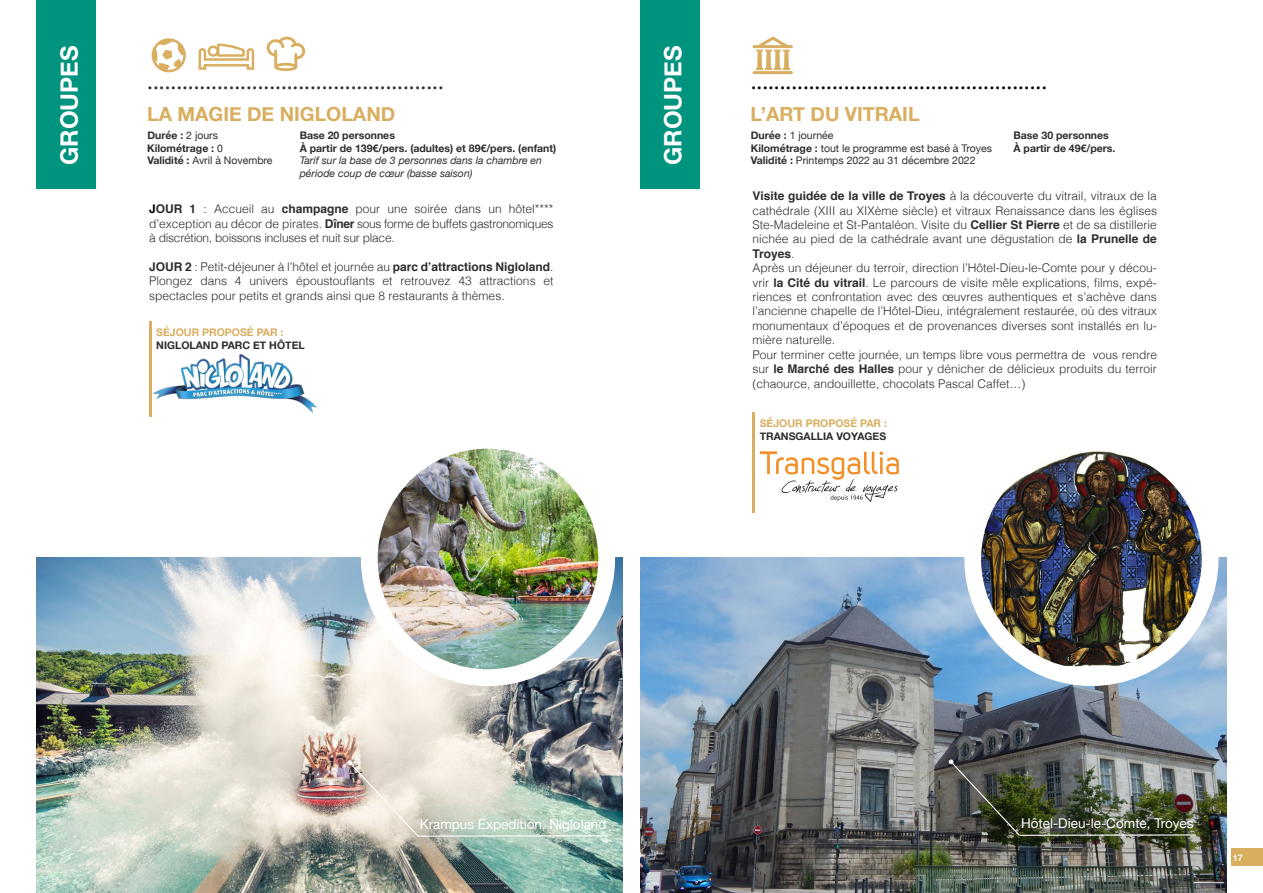
<style>
.page{position:relative;width:1263px;height:893px;background:#fff}
.page>*{position:absolute;margin:0;border:0;box-sizing:border-box;transform-origin:0 0}
.t1{font:25.5px "Minion Pro";color:#2e2d2e}
.t2{font:25.5px "Minion Pro";color:#000}
.t3{font:700 24px "Helvetica Neue";color:#fff}
.t4{font:700 19.5px "Helvetica Neue";color:#d9ae60}
.t5{font:13.5px "Helvetica Neue";color:#fff}
.t6{font:300 12px/14.4px "Helvetica";color:#2e2d2e;text-align:justify}
.t7{font:700 10.5px "Helvetica Neue";color:#2e2d2e}
.t8{font:10.5px "Helvetica Neue";color:#2e2d2e}
.t9{font:italic 10.5px/12.6px "Helvetica Neue";color:#2e2d2e}
.t10{font:700 10.5px "Helvetica Neue";color:#d9ae60}
.t11{font:700 9px "Helvetica Neue";color:#fff}
.s1{font-weight:400}
.s2{font-weight:700}
.s3{font-weight:700;color:#000}
</style>
<div class="page">
<img style="left:37px;top:557px;width:586px;height:336px">
<img style="left:640px;top:557px;width:586px;height:336px">
<div style="left:361px;top:432px;width:254px;height:254px;background:#fff;border-radius:50%"></div>
<img style="left:378px;top:449px;width:220px;height:220px;border-radius:110px">
<div style="left:964px;top:432px;width:254px;height:254px;background:#fff;border-radius:50%"></div>
<img style="left:981px;top:449px;width:221px;height:220px;border-radius:110px">
<div style="left:37px;top:0;width:59px;height:189px;background:#00937d"></div>
<div style="left:640px;top:0;width:59px;height:189px;background:#00937d"></div>
<svg style="left:266px;top:36px;width:39px;height:35px"></svg>
<svg style="left:199px;top:43px;width:55px;height:27px"></svg>
<hr style="left:753px;top:71px;width:40px;height:3px;background:#d9ae60">
<svg style="left:753px;top:37px;width:40px;height:33px"></svg>
<hr style="left:418px;top:835px;width:189px;height:2px;background:#fff">
<svg style="left:347px;top:760px;width:73px;height:78px"></svg>
<hr style="left:1019px;top:834px;width:176px;height:2px;background:#fff">
<svg style="left:949px;top:759px;width:72px;height:78px"></svg>
<hr style="left:149px;top:321px;width:3px;height:96px;background:#d9ae60">
<hr style="left:752px;top:412px;width:3px;height:101px;background:#d9ae60">
<svg style="left:152px;top:38px;width:34px;height:34px"></svg>
<img style="left:153px;top:354px;width:164px;height:59px">
<svg style="left:760px;top:451px;width:139px;height:51px"></svg>
<div style="left:1231px;top:848px;width:32px;height:17px;background:#d8ae5f"></div>
<h2 class="t3" style="left:51px;top:165px;width:121px;rotate:-90deg">GROUPES</h2>
<h2 class="t3" style="left:654px;top:165px;width:121px;rotate:-90deg">GROUPES</h2>
<h1 class="t1" style="left:147px;top:64px;width:298px">...................................................</h1>
<h1 class="t2" style="left:751px;top:64px;width:298px">...................................................</h1>
<h3 class="t4" style="left:147px;top:99px;width:250px">LA MAGIE DE NIGLOLAND</h3>
<h3 class="t4" style="left:751px;top:99px;width:170px">L’ART DU VITRAIL</h3>
<p class="t7" style="left:147px;top:127px;width:72px">Durée : <span class="s1">2 jours</span></p>
<p class="t8" style="left:751px;top:128px;width:84px"><span class="s2">Durée :</span> 1 journée</p>
<p class="t7" style="left:300px;top:140px;width:258px">À partir de 139€/pers. (adultes) et 89€/pers. (enfant)</p>
<p class="t9" style="left:300px;top:155px;width:244px">Tarif sur la base de 3 personnes dans la chambre en période coup de cœur (basse saison)</p>
<p class="t7" style="left:300px;top:127px;width:97px">Base 20 personnes</p>
<p class="t7" style="left:1013px;top:127px;width:97px">Base 30 personnes</p>
<p class="t7" style="left:1013px;top:140px;width:103px">À partir de 49€/pers.</p>
<p class="t7" style="left:147px;top:140px;width:77px">Kilométrage : <span class="s1">0</span></p>
<p class="t8" style="left:751px;top:140px;width:243px"><span class="s2">Kilométrage :</span> tout le programme est basé à Troyes</p>
<p class="t8" style="left:147px;top:153px;width:127px"><span class="s2">Validité :</span> Avril à Novembre</p>
<p class="t8" style="left:751px;top:153px;width:226px"><span class="s2">Validité :</span> Printemps 2022 au 31 décembre 2022</p>
<p class="t6" style="left:149px;top:201px;width:406px"><span class="s3">J</span><span class="s2">OUR 1</span> : Accueil au <span class="s2">champagne</span> pour une soirée dans un hôtel**** d’exception au décor de pirates. <span class="s2">Dîner</span> sous forme de buffets gastronomiques à discrétion, boissons incluses et nuit sur place.</p>
<p class="t6" style="left:149px;top:258px;width:406px"><span class="s2">JOUR 2</span> : Petit-déjeuner à l’hôtel et journée au <span class="s2">parc d’attractions Nigloland</span>.<br>Plongez dans 4 univers époustouflants et retrouvez 43 attractions et spectacles pour petits et grands ainsi que 8 restaurants à thèmes.</p>
<p class="t6" style="left:752px;top:188px;width:406px;text-align:left"><span class="s2">Visite guidée de la ville de Troyes</span> à la découverte du vitrail, vitraux de la cathédrale (XIII au XIXème siècle) et vitraux Renaissance dans les églises Ste-Madeleine et St-Pantaléon. Visite du <span class="s2">Cellier St Pierre</span> et de sa distillerie nichée au pied de la cathédrale avant une dégustation de <span class="s2">la Prunelle de Troyes</span>.<br>Après un déjeuner du terroir, direction l’Hôtel-Dieu-le-Comte pour y décou&shy;vrir <span class="s2">la Cité du vitrail</span>. Le parcours de visite mêle explications, films, expé&shy;riences et confrontation avec des œuvres authentiques et s’achève dans l’ancienne chapelle de l’Hôtel-Dieu, intégralement restaurée, où des vitraux monumentaux d’époques et de provenances diverses sont installés en lu&shy;mière naturelle.<br>Pour terminer cette journée, un temps libre vous permettra de vous rendre sur <span class="s2">le Marché des Halles</span> pour y dénicher de délicieux produits du terroir (chaource, andouillette, chocolats Pascal Caffet…)</p>
<p class="t10" style="left:156px;top:324px;width:129px">SÉJOUR PROPOSÉ PAR :</p>
<p class="t7" style="left:156px;top:337px;width:150px">NIGLOLAND PARC ET HÔTEL</p>
<p class="t10" style="left:760px;top:415px;width:129px">SÉJOUR PROPOSÉ PAR :</p>
<p class="t7" style="left:760px;top:428px;width:128px">TRANSGALLIA VOYAGES</p>
<p class="t5" style="left:420px;top:815px;width:188px">Krampus Expedition, Nigloland</p>
<p class="t5" style="left:1021px;top:814px;width:174px">Hôtel-Dieu-le-Comte, Troyes</p>
<p class="t11" style="left:1233px;top:851px;width:12px">17</p>
</div>
